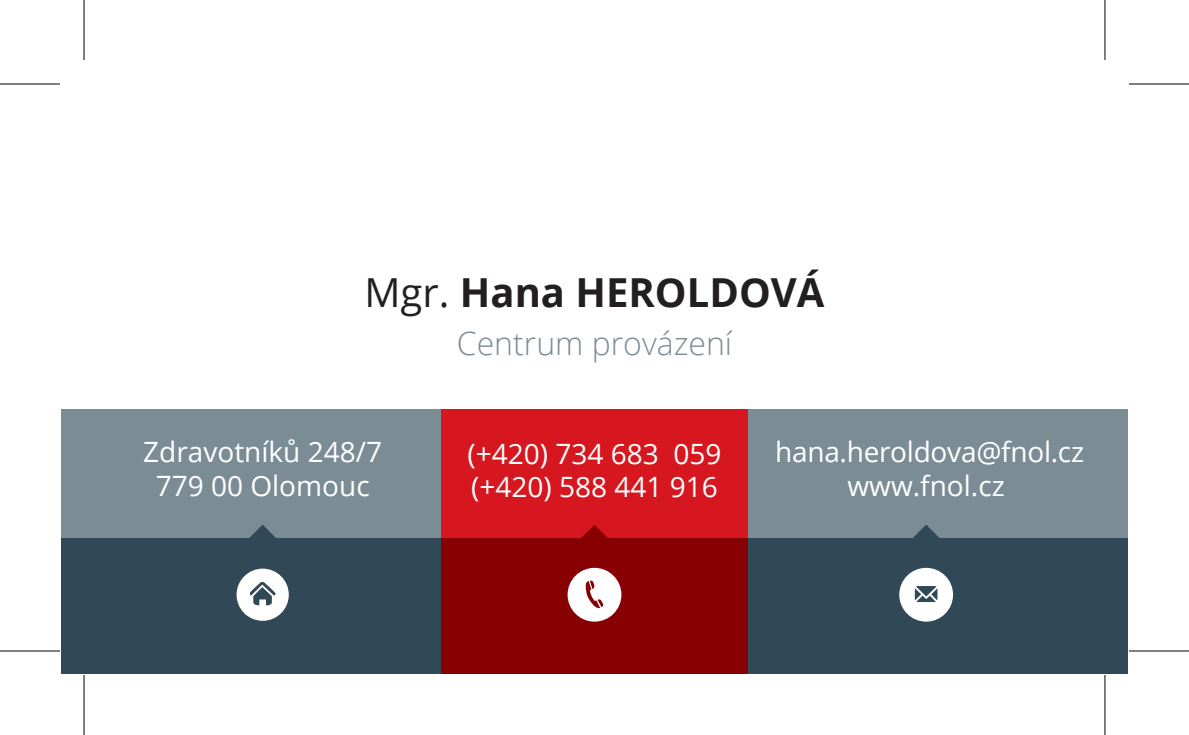
<style>
.page{position:relative;width:1189px;height:735px;background:#fff}
.page>*{position:absolute;margin:0;border:0;box-sizing:border-box;transform-origin:0 0}
.t1{font:700 40px "Open Sans";color:#231f20}
.t2{font:300 32px "Open Sans";color:#7b8c95}
.t3{font:28px "Open Sans";color:#fff}
.s1{font-weight:400}
</style>
<div class="page">
<div style="left:441px;top:408px;width:306px;height:130px;background:#d7171f"></div>
<div style="left:61px;top:408px;width:380px;height:130px;background:#7b8c95"></div>
<div style="left:747px;top:408px;width:380px;height:130px;background:#7b8c95"></div>
<div style="left:441px;top:538px;width:306px;height:136px;background:#870102"></div>
<div style="left:747px;top:538px;width:380px;height:136px;background:#314857"></div>
<svg style="left:249px;top:525px;width:27px;height:13px"></svg>
<svg style="left:913px;top:525px;width:26px;height:13px"></svg>
<svg style="left:581px;top:525px;width:27px;height:13px"></svg>
<svg style="left:567px;top:568px;width:54px;height:54px"></svg>
<svg style="left:899px;top:568px;width:54px;height:54px"></svg>
<div style="left:61px;top:538px;width:380px;height:136px;background:#314857"></div>
<svg style="left:236px;top:569px;width:53px;height:52px"></svg>
<svg style="left:1105px;top:0;width:1px;height:60px"></svg>
<svg style="left:1105px;top:675px;width:1px;height:60px"></svg>
<hr style="left:0;top:83px;width:60px;height:2px;background:#000">
<hr style="left:1128px;top:83px;width:60px;height:2px;background:#000">
<hr style="left:0;top:650px;width:60px;height:2px;background:#000">
<hr style="left:1128px;top:650px;width:60px;height:2px;background:#000">
<hr style="left:83px;top:0;width:2px;height:60px;background:#000">
<hr style="left:83px;top:675px;width:2px;height:60px;background:#000">
<hr style="left:1104px;top:0;width:1px;height:60px;background:#000">
<hr style="left:1104px;top:675px;width:1px;height:60px;background:#000">
<p class="t1" style="left:364px;top:264px;width:461px"><span class="s1">Mgr.</span> Hana HEROLDOVÁ</p>
<p class="t2" style="left:457px;top:322px;width:277px">Centrum provázení</p>
<p class="t3" style="left:143px;top:433px;width:240px">Zdravotníků 248/7</p>
<p class="t3" style="left:156px;top:467px;width:215px">779 00 Olomouc</p>
<p class="t3" style="left:467px;top:434px;width:255px">(+420) 734 683 059</p>
<p class="t3" style="left:471px;top:468px;width:248px">(+420) 588 441 916</p>
<p class="t3" style="left:775px;top:433px;width:310px">hana.heroldova@fnol.cz</p>
<p class="t3" style="left:847px;top:467px;width:159px">www.fnol.cz</p>
</div>
